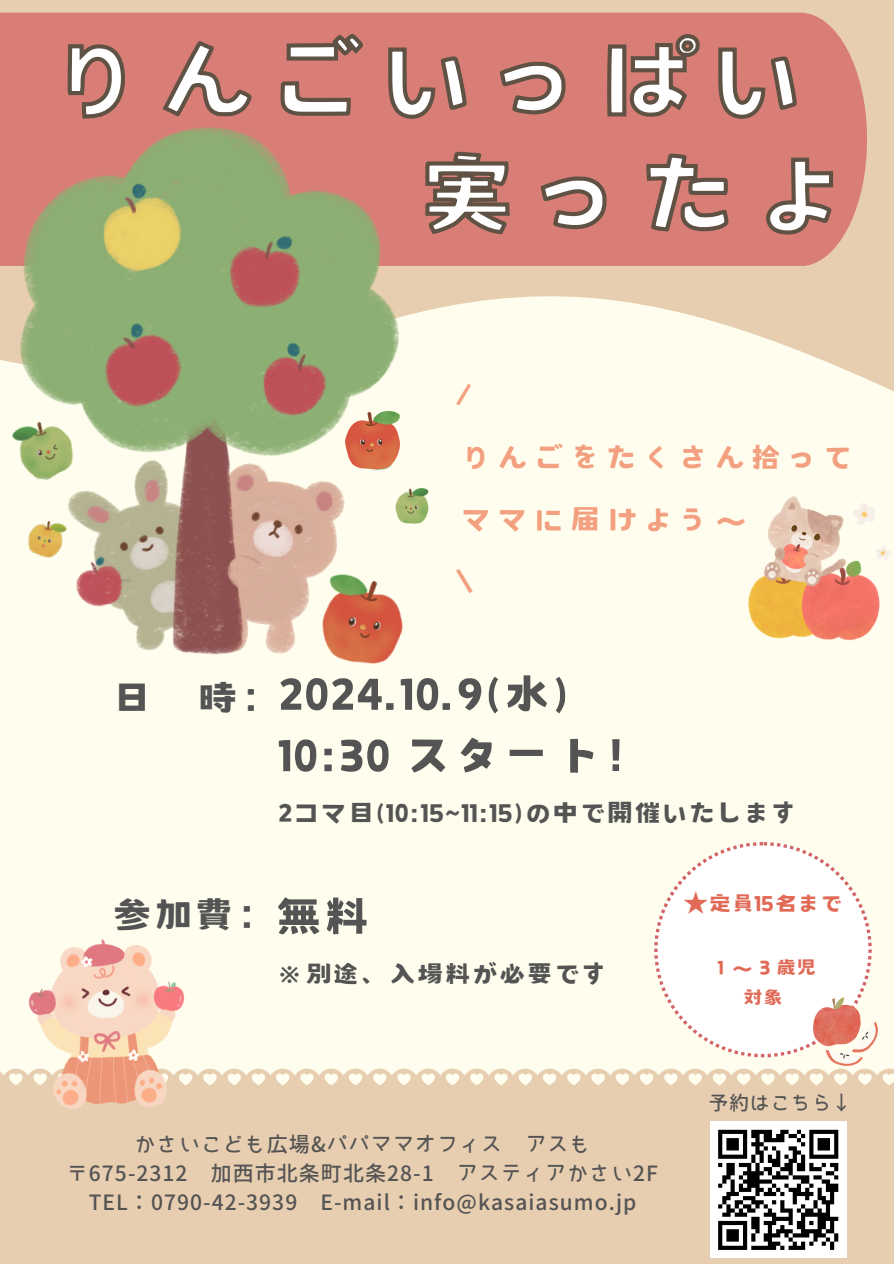
<style>
.page{position:relative;width:894px;height:1264px;background:#fff}
.page>*{position:absolute;margin:0;border:0;box-sizing:border-box;transform-origin:0 0}
.t1{font:109.5px/114.8px "Canva Sweet Heart JP";letter-spacing:.105em;color:#fff}
.t2{font:52.5px "Canva Sweet Heart JP";letter-spacing:.01em;color:#545454}
.t3{font:45px "Canva Sweet Heart JP";color:#545454}
.t4{font:34.5px "Canva Sweet Heart JP";letter-spacing:.15em;color:#f3a080}
.t5{font:30px "Canva Sweet Heart JP";letter-spacing:.01em;color:#545454}
.t6{font:25.5px "Canva Sweet Heart JP";color:#e16a57}
.t7{font:22.5px "Canva Sweet Heart JP";color:#e16a57}
.t8{font:700 21px "Bokutachino Gothic 2";letter-spacing:.05em;color:#545454}
.t9{font:700 19.5px "Bokutachino Gothic 2";letter-spacing:.05em;color:#545454}
.s1{font-family:"Noto Sans CJ Ksc"}
</style>
<div class="page">
<div style="left:0;top:0;width:893px;height:1263px;background:#e8ceb0"></div>
<div style="left:0;top:846px;width:893px;height:79px;background:#fffeee"></div>
<div style="left:0;top:925px;width:893px;height:143px;background:#fffeee"></div>
<svg style="left:0;top:13px;width:866px;height:253px;background:#da837a"></svg>
<svg style="left:66px;top:31px;width:731px;height:91px;background:#c6776e"></svg>
<svg style="left:532px;top:149px;width:302px;height:88px;background:#c5766d"></svg>
<svg style="left:532px;top:296px;width:361px;height:198px;fill:#fffeee"></svg>
<div style="left:0;top:494px;width:893px;height:352px;background:#fffeee"></div>
<svg style="left:0;top:1068px;width:893px;height:190px"></svg>
<svg style="left:654px;top:842px;width:217px;height:215px;background:#fdfbf8"></svg>
<img style="left:813px;top:997px;width:64px;height:68px">
<img style="left:0;top:96px;width:532px;height:585px">
<img style="left:0;top:403px;width:92px;height:90px">
<img style="left:300px;top:559px;width:127px;height:122px">
<img style="left:334px;top:401px;width:76px;height:76px">
<img style="left:389px;top:483px;width:45px;height:46px">
<img style="left:735px;top:483px;width:158px;height:168px">
<img style="left:10px;top:929px;width:193px;height:193px">
<div style="left:709px;top:1121px;width:137px;height:137px;background:#fff"></div>
<svg style="left:718px;top:1129px;width:121px;height:121px"></svg>
<img style="left:15px;top:508px;width:59px;height:59px">
<h1 class="t1" style="left:418px;top:21px;width:430px;text-indent:-371px">りんごいっぱい実ったよ</h1>
<p class="t4" style="left:446px;top:380px;width:35px">／</p>
<p class="t4" style="left:460px;top:442px;width:395px">りんごをたくさん拾って</p>
<p class="t4" style="left:460px;top:503px;width:275px">ママに届けよう～</p>
<p class="t4" style="left:446px;top:565px;width:35px">＼</p>
<p class="t3" style="left:112px;top:677px;width:173px">日 時：</p>
<h5 class="t2" style="left:278px;top:669px;width:293px">2024.10.9(水)</h5>
<h3 class="t2" style="left:278px;top:731px;width:375px">10:30 スタート！</h3>
<h3 class="t5" style="left:278px;top:798px;width:520px">2コマ目(10:15~11:15)の中で開催いたします</h3>
<p class="t3" style="left:112px;top:894px;width:169px">参加費：</p>
<p class="t6" style="left:682px;top:891px;width:161px"><span class="s1">★</span>定員15名まで</p>
<p class="t7" style="left:709px;top:956px;width:109px">１～３歳児</p>
<p class="t7" style="left:742px;top:987px;width:42px">対象</p>
<p class="t2" style="left:275px;top:892px;width:97px">無料</p>
<p class="t5" style="left:275px;top:959px;width:334px">※別途、入場料が必要です</p>
<p class="t8" style="left:134px;top:1133px;width:457px">かさいこども広場&amp;パパママオフィス アスも</p>
<h6 class="t8" style="left:67px;top:1162px;width:592px">〒675-2312 加西市北条町北条28-1 アスティアかさい2F</h6>
<p class="t8" style="left:89px;top:1191px;width:549px">TEL：0790-42-3939 E-mail：info@kasaiasumo.jp</p>
<p class="t9" style="left:708px;top:1092px;width:144px">予約はこちら↓</p>
</div>
